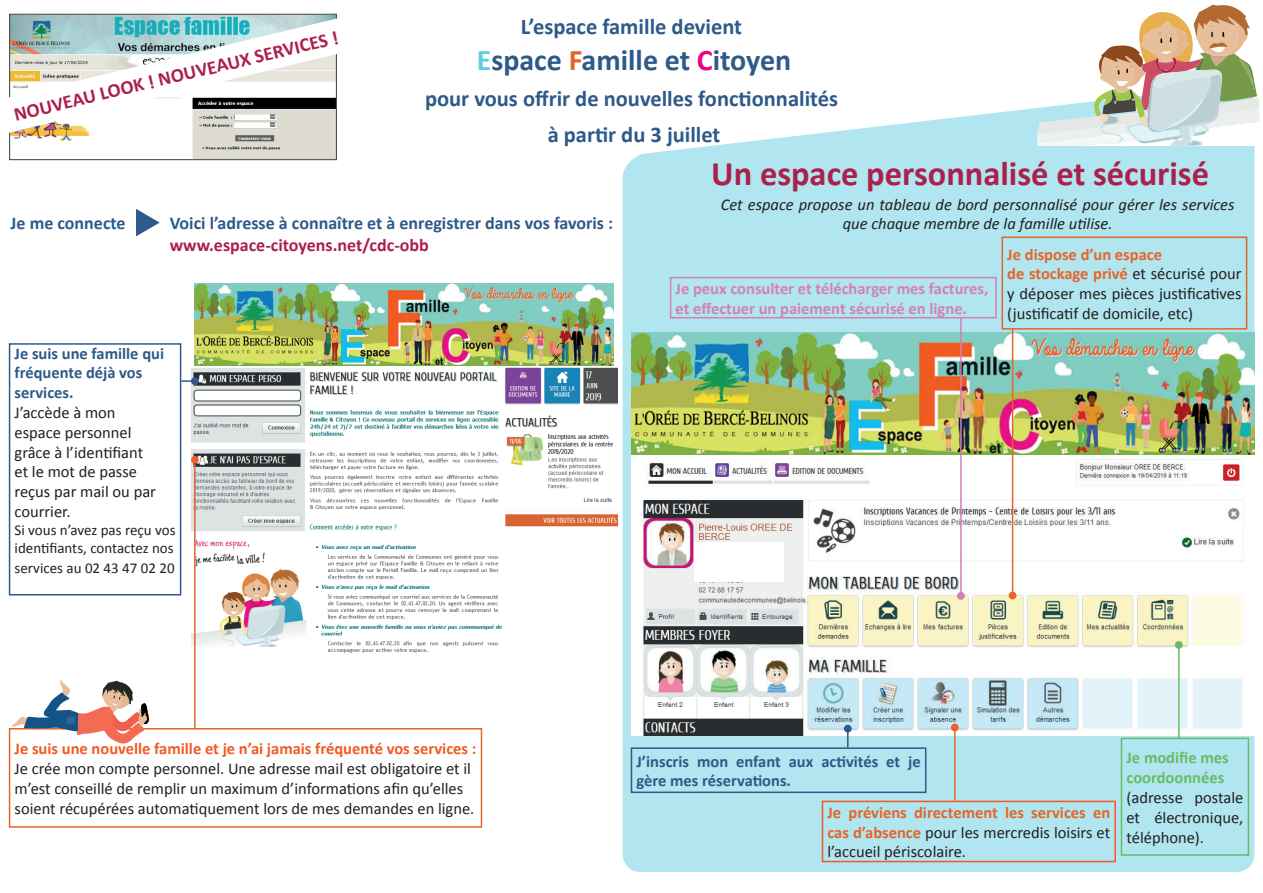
<style>
.page{position:relative;width:1263px;height:893px;background:#fff}
.page>*{position:absolute;margin:0;border:0;box-sizing:border-box;transform-origin:0 0}
.t1{font:700 34.5px "Calibri";color:#ac204c}
.t2{font:700 30px "Calibri";color:#2d5a89}
.t3{font:700 22.5px/36px "Calibri";color:#2d5a89;text-align:center}
.t4{font:700 19.5px "Calibri";color:#ac204c}
.t5{font:700 18px "Calibri";color:#2d5a89}
.t6{font:700 18px "Calibri";color:#ac1f4c}
.t7{font:16.5px/19.8px "Calibri";color:#231f20}
.t8{font:700 16.5px/19.8px "Calibri";color:#2d5a89}
.t9{font:italic 16.5px/19.8px "Calibri";color:#231f20;text-align:center}
.t10{font:700 16.5px/19.8px "Calibri";color:#d480b6}
.t11{font:700 16.5px "Calibri";color:#f25a22}
.t12{font:700 16.5px/19.8px "Calibri";color:#67bd66}
.t13{font:15px/18px "Calibri";color:#231f20}
.s1{color:#63cbe0}
.s2{color:#e46528}
.s3{color:#ed028c}
.s4{font-weight:700;color:#e46529}
.s5{font-weight:700;color:#e46528}
</style>
<div class="page">
<div style="left:623px;top:108px;width:631px;height:764px;background:#b1e5ef"></div>
<img style="left:631px;top:454px;width:623px;height:282px">
<img style="left:631px;top:333px;width:623px;height:121px">
<div style="left:1175px;top:641px;width:8px;height:8px;background:#69bd67;border-radius:50%"></div>
<div style="left:844px;top:725px;width:8px;height:7px;background:#2d5b8a;border-radius:50%"></div>
<div style="left:951px;top:724px;width:8px;height:7px;background:#f15d2c;border-radius:50%"></div>
<div style="left:957px;top:592px;width:8px;height:8px;background:#d580b5;border-radius:50%"></div>
<div style="left:1009px;top:592px;width:7px;height:7px;background:#e46528;border-radius:50%"></div>
<svg style="left:1037px;top:4px;width:222px;height:142px"></svg>
<div style="left:1001px;top:237px;width:246px;height:93px;border:2px solid #e46528"></div>
<div style="left:822px;top:801px;width:294px;height:61px;border:2px solid #f25a22"></div>
<div style="left:670px;top:277px;width:327px;height:41px;border:2px solid #d380b6"></div>
<div style="left:1121px;top:738px;width:128px;height:118px;border:2px solid #67be66"></div>
<div style="left:694px;top:542px;width:90px;height:40px;background:#fff"></div>
<img style="left:191px;top:367px;width:426px;height:286px">
<div style="left:9px;top:343px;width:172px;height:252px;border:2px solid #2d5a89"></div>
<div style="left:191px;top:377px;width:8px;height:8px;background:#305b89;border-radius:50%"></div>
<img style="left:194px;top:283px;width:419px;height:82px">
<div style="left:9px;top:728px;width:473px;height:100px;border:2px solid #e46528"></div>
<div style="left:631px;top:747px;width:295px;height:46px;border:2px solid #2d5a89"></div>
<hr style="left:954px;top:729px;width:1px;height:72px;background:#e46528">
<svg style="left:847px;top:732px;width:1px;height:15px"></svg>
<hr style="left:1178px;top:645px;width:1px;height:94px;background:#67be66">
<hr style="left:1012px;top:328px;width:1px;height:268px;background:#e46528">
<hr style="left:960px;top:317px;width:2px;height:279px;background:#d380b6">
<svg style="left:181px;top:380px;width:10px;height:2px"></svg>
<div style="left:191px;top:456px;width:8px;height:8px;background:#f15d2c;border-radius:50%"></div>
<hr style="left:194px;top:464px;width:2px;height:265px;background:#e46528">
<svg style="left:136px;top:209px;width:24px;height:27px"></svg>
<img style="left:11px;top:135px;width:324px;height:23px">
<svg style="left:9px;top:14px;width:328px;height:121px"></svg>
<div style="left:194px;top:390px;width:107px;height:11px;background:#fff;border-radius:3px"></div>
<div style="left:194px;top:390px;width:107px;height:12px;border:1px solid #585b5b;border-radius:3px"></div>
<div style="left:194px;top:405px;width:107px;height:11px;background:#fff;border-radius:3px"></div>
<div style="left:194px;top:404px;width:107px;height:12px;border:1px solid #585b5b;border-radius:3px"></div>
<svg style="left:11px;top:680px;width:138px;height:64px"></svg>
<p class="t4" style="left:11px;top:103px;width:335px;rotate:-14deg">NOUVEAU LOOK ! NOUVEAUX SERVICES !</p>
<h3 class="t3" style="left:521px;top:9px;width:223px">L’espace famille devient</h3>
<h2 class="t2" style="left:477px;top:39px;width:316px"><span class="s1">E</span>space <span class="s2">F</span>amille et <span class="s3">C</span>itoyen</h2>
<h3 class="t3" style="left:425px;top:81px;width:414px">pour vous offrir de nouvelles fonctionnalités à partir du 3 juillet</h3>
<h1 class="t1" style="left:711px;top:149px;width:499px">Un espace personnalisé et sécurisé</h1>
<p class="t5" style="left:11px;top:210px;width:116px">Je me connecte</p>
<p class="t5" style="left:170px;top:211px;width:445px">Voici l’adresse à connaître et à enregistrer dans vos favoris :</p>
<p class="t6" style="left:170px;top:232px;width:261px">www.espace-citoyens.net/cdc-obb</p>
<p class="t8" style="left:15px;top:343px;width:151px">Je suis une famille qui fréquente déjà vos services.</p>
<p class="t7" style="left:15px;top:403px;width:143px">J’accède à mon espace personnel grâce à l’identifiant et le mot de passe reçus par mail ou par courrier.</p>
<p class="t13" style="left:15px;top:521px;width:162px">Si vous n’avez pas reçu vos identifiants, contactez nos</p>
<p class="t13" style="left:15px;top:559px;width:162px">services au 02 43 47 02 20</p>
<p class="t9" style="left:721px;top:194px;width:515px">Cet espace propose un tableau de bord personnalisé pour gérer les services que chaque membre de la famille utilise.</p>
<p class="t10" style="left:676px;top:278px;width:314px">Je peux consulter et télécharger mes factures, et effectuer un paiement sécurisé en ligne.</p>
<p class="t7" style="left:1007px;top:244px;width:236px"><span class="s4">Je dispose d’un espace<br>de stockage privé</span> et sécurisé pour y déposer mes pièces justificatives (justificatif de domicile, etc)</p>
<p class="t11" style="left:15px;top:737px;width:463px">Je suis une nouvelle famille et je n’ai jamais fréquenté vos services :</p>
<p class="t7" style="left:15px;top:759px;width:461px">Je crée mon compte personnel. Une adresse mail est obligatoire et il m’est conseillé de remplir un maximum d’informations afin qu’elles soient récupérées automatiquement lors de mes demandes en ligne.</p>
<p class="t8" style="left:636px;top:751px;width:286px">J’inscris mon enfant aux activités et je gère mes réservations.</p>
<p class="t7" style="left:827px;top:802px;width:284px;text-align:justify"><span class="s5">Je préviens directement les services en cas d’absence</span> pour les mercredis loisirs et l’accueil périscolaire.</p>
<p class="t12" style="left:1126px;top:748px;width:104px">Je modifie mes coordoonnées</p>
<p class="t7" style="left:1126px;top:788px;width:118px;text-align:justify">(adresse postale et électronique, téléphone).</p>
</div>
